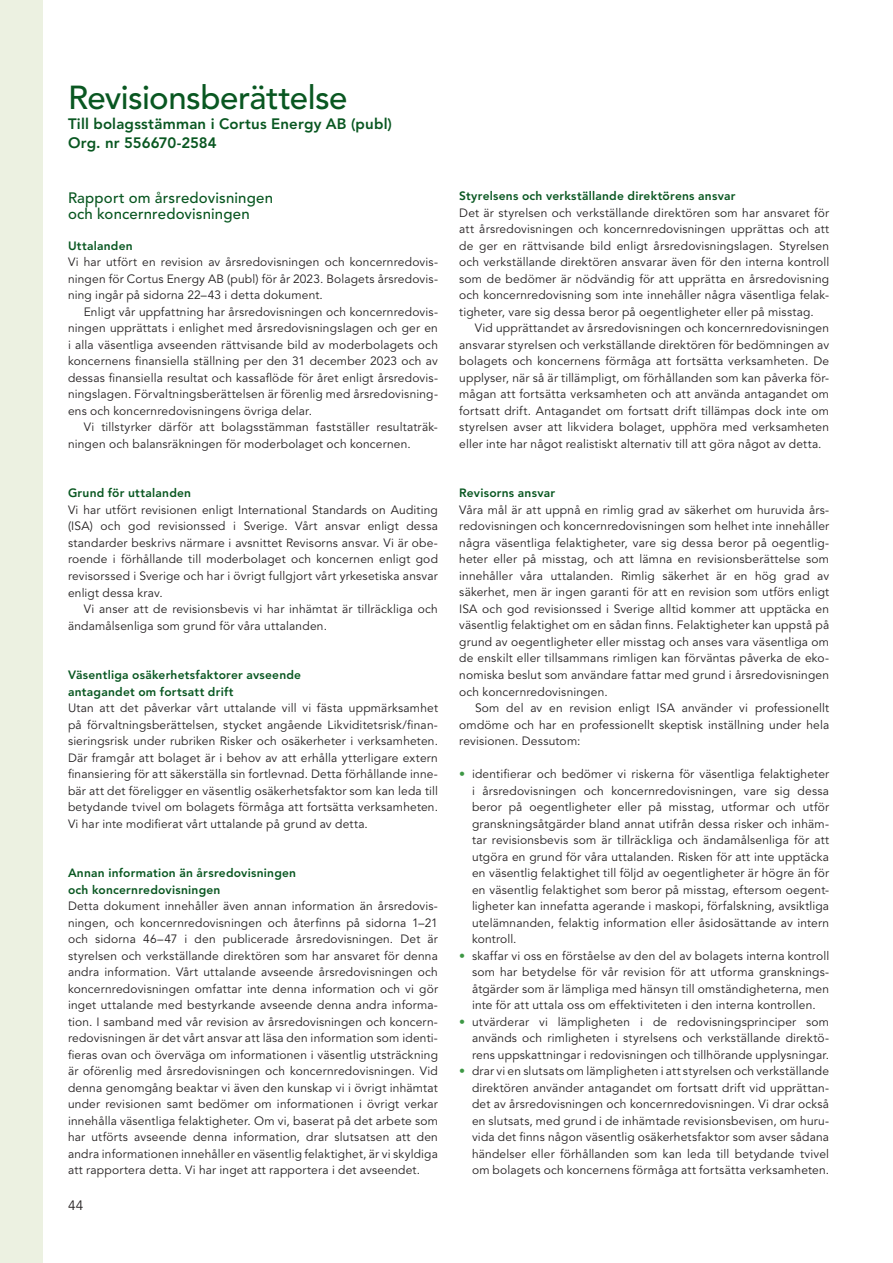
<style>
.page{position:relative;width:893px;height:1263px;background:#fff}
.page>*{position:absolute;margin:0;border:0;box-sizing:border-box;transform-origin:0 0}
.hrub_accounts{font:500 33px "Avenir LT Std";letter-spacing:-.015em;color:#095721}
.mrub{font:800 15px "Avenir LT Std";letter-spacing:.01em;color:#095721}
.mrub-2{font:500 15px/16.5px "Avenir LT Std";letter-spacing:.01em;color:#095721}
.t1{font:13.5px "Avenir LT Std";color:#231f20}
.not_first{font:12px/16.5px "Avenir LT Std";letter-spacing:.015em;color:#231f20;text-align:justify}
.not_indrag{font:12px/16.5px "Avenir LT Std";letter-spacing:.015em;color:#231f20;text-align:justify}
.not_mrub{font:800 12px/16.5px "Avenir LT Std";letter-spacing:.02em;color:#095721}
.s1{color:#3d9844}
</style>
<div class="page">
<div style="left:0;top:0;width:43px;height:1263px;background:#ecf1e1"></div>
<p class="hrub_accounts" style="left:68px;top:79px;width:281px">Revisionsberättelse</p>
<p class="mrub" style="left:68px;top:115px;width:326px">Till bolagsstämman i Cortus Energy AB (publ)</p>
<p class="mrub" style="left:68px;top:134px;width:150px">Org. nr 556670-2584</p>
<p class="mrub-2" style="left:68px;top:190px;width:206px">Rapport om årsredovisningen och koncernredovisningen</p>
<p class="not_mrub" style="left:68px;top:238px;width:66px">Uttalanden</p>
<p class="not_first" style="left:68px;top:254px;width:371px">Vi har utfört en revision av årsredovisningen och koncernredovis&shy;ningen för Cortus Energy AB (publ) för år 2023. Bolagets årsredovis&shy;ning ingår på sidorna 22–43 i detta dokument.</p>
<p class="not_indrag" style="left:68px;top:304px;width:371px;text-indent:16px">Enligt vår uppfattning har årsredovisningen och koncernredovis&shy;ningen upprättats i enlighet med årsredovisningslagen och ger en i alla väsentliga avseenden rättvisande bild av moderbolagets och koncernens finansiella ställning per den 31 december 2023 och av dessas finansiella resultat och kassaflöde för året enligt årsredovis&shy;ningslagen. Förvaltningsberättelsen är förenlig med årsredovisning&shy;ens och koncernredovisningens övriga delar.</p>
<p class="not_indrag" style="left:68px;top:419px;width:371px;text-indent:16px">Vi tillstyrker därför att bolagsstämman fastställer resultaträk&shy;ningen och balansräkningen för moderbolaget och koncernen.</p>
<p class="not_mrub" style="left:68px;top:485px;width:125px">Grund för uttalanden</p>
<p class="not_first" style="left:68px;top:502px;width:371px">Vi har utfört revisionen enligt International Standards on Auditing (ISA) och god revisionssed i Sverige. Vårt ansvar enligt dessa standarder beskrivs närmare i avsnittet Revisorns ansvar. Vi är obe&shy;roende i förhållande till moderbolaget och koncernen enligt god revisorssed i Sverige och har i övrigt fullgjort vårt yrkesetiska ansvar enligt dessa krav.</p>
<p class="not_indrag" style="left:68px;top:601px;width:371px;text-indent:16px">Vi anser att de revisionsbevis vi har inhämtat är tillräckliga och ändamålsenliga som grund för våra uttalanden.</p>
<p class="not_mrub" style="left:68px;top:667px;width:235px">Väsentliga osäkerhetsfaktorer avseende antagandet om fortsatt drift</p>
<p class="not_first" style="left:68px;top:700px;width:371px">Utan att det påverkar vårt uttalande vill vi fästa uppmärksamhet på förvaltningsberättelsen, stycket angående Likviditetsrisk/finan&shy;sieringsrisk under rubriken Risker och osäkerheter i verksamheten.<br>Där framgår att bolaget är i behov av att erhålla ytterligare extern finansiering för att säkerställa sin fortlevnad. Detta förhållande inne&shy;bär att det föreligger en väsentlig osäkerhetsfaktor som kan leda till betydande tvivel om bolagets förmåga att fortsätta verksamheten.<br>Vi har inte modifierat vårt uttalande på grund av detta.</p>
<p class="not_mrub" style="left:68px;top:865px;width:230px">Annan information än årsredovisningen och koncernredovisningen</p>
<p class="not_first" style="left:68px;top:898px;width:371px">Detta dokument innehåller även annan information än årsredovis&shy;ningen, och koncernredovisningen och återfinns på sidorna 1–21 och sidorna 46–47 i den publicerade årsredovisningen. Det är styrelsen och verkställande direktören som har ansvaret för denna andra information. Vårt uttalande avseende årsredovisningen och koncernredovisningen omfattar inte denna information och vi gör inget uttalande med bestyrkande avseende denna andra informa&shy;tion. I samband med vår revision av årsredovisningen och koncern&shy;redovisningen är det vårt ansvar att läsa den information som identi&shy;fieras ovan och överväga om informationen i väsentlig utsträckning är oförenlig med årsredovisningen och koncernredovisningen. Vid denna genomgång beaktar vi även den kunskap vi i övrigt inhämtat under revisionen samt bedömer om informationen i övrigt verkar innehålla väsentliga felaktigheter. Om vi, baserat på det arbete som har utförts avseende denna information, drar slutsatsen att den andra informationen innehåller en väsentlig felaktighet, är vi skyldiga att rapportera detta. Vi har inget att rapportera i det avseendet.</p>
<p class="t1" style="left:68px;top:1198px;width:17px">44</p>
<p class="not_mrub" style="left:459px;top:188px;width:278px">Styrelsens och verkställande direktörens ansvar</p>
<p class="not_first" style="left:459px;top:205px;width:371px">Det är styrelsen och verkställande direktören som har ansvaret för att årsredovisningen och koncernredovisningen upprättas och att de ger en rättvisande bild enligt årsredovisningslagen. Styrelsen och verkställande direktören ansvarar även för den interna kontroll som de bedömer är nödvändig för att upprätta en årsredovisning och koncernredovisning som inte innehåller några väsentliga felak&shy;tigheter, vare sig dessa beror på oegentligheter eller på misstag.</p>
<p class="not_indrag" style="left:459px;top:320px;width:371px;text-indent:16px">Vid upprättandet av årsredovisningen och koncernredovisningen ansvarar styrelsen och verkställande direktören för bedömningen av bolagets och koncernens förmåga att fortsätta verksamheten. De upplyser, när så är tillämpligt, om förhållanden som kan påverka för&shy;mågan att fortsätta verksamheten och att använda antagandet om fortsatt drift. Antagandet om fortsatt drift tillämpas dock inte om styrelsen avser att likvidera bolaget, upphöra med verksamheten eller inte har något realistiskt alternativ till att göra något av detta.</p>
<p class="not_mrub" style="left:459px;top:485px;width:98px">Revisorns ansvar</p>
<p class="not_first" style="left:459px;top:502px;width:371px">Våra mål är att uppnå en rimlig grad av säkerhet om huruvida års&shy;redovisningen och koncernredovisningen som helhet inte innehåller några väsentliga felaktigheter, vare sig dessa beror på oegentlig&shy;heter eller på misstag, och att lämna en revisionsberättelse som innehåller våra uttalanden. Rimlig säkerhet är en hög grad av säkerhet, men är ingen garanti för att en revision som utförs enligt ISA och god revisionssed i Sverige alltid kommer att upptäcka en väsentlig felaktighet om en sådan finns. Felaktigheter kan uppstå på grund av oegentligheter eller misstag och anses vara väsentliga om de enskilt eller tillsammans rimligen kan förväntas påverka de eko&shy;nomiska beslut som användare fattar med grund i årsredovisningen och koncernredovisningen.</p>
<p class="not_indrag" style="left:459px;top:700px;width:371px;text-indent:16px">Som del av en revision enligt ISA använder vi professionellt omdöme och har en professionellt skeptisk inställning under hela revisionen. Dessutom:</p>
<p class="not_first" style="left:472px;top:766px;width:359px;text-indent:-13px"><span class="s1">•</span> identifierar och bedömer vi riskerna för väsentliga felaktigheter i årsredovisningen och koncernredovisningen, vare sig dessa beror på oegentligheter eller på misstag, utformar och utför granskningsåtgärder bland annat utifrån dessa risker och inhäm&shy;tar revisionsbevis som är tillräckliga och ändamålsenliga för att utgöra en grund för våra uttalanden. Risken för att inte upptäcka en väsentlig felaktighet till följd av oegentligheter är högre än för en väsentlig felaktighet som beror på misstag, eftersom oegent&shy;ligheter kan innefatta agerande i maskopi, förfalskning, avsiktliga utelämnanden, felaktig information eller åsidosättande av intern kontroll.</p>
<p class="not_first" style="left:472px;top:947px;width:359px;text-indent:-13px"><span class="s1">•</span> skaffar vi oss en förståelse av den del av bolagets interna kontroll som har betydelse för vår revision för att utforma gransknings&shy;åtgärder som är lämpliga med hänsyn till omständigheterna, men inte för att uttala oss om effektiviteten i den interna kontrollen.</p>
<p class="not_first" style="left:472px;top:1013px;width:359px;text-indent:-13px"><span class="s1">•</span> utvärderar vi lämpligheten i de redovisningsprinciper som används och rimligheten i styrelsens och verkställande direktö&shy;rens uppskattningar i redovisningen och tillhörande upplysningar.</p>
<p class="not_first" style="left:472px;top:1063px;width:359px;text-indent:-13px"><span class="s1">•</span> drar vi en slutsats om lämpligheten i att styrelsen och verkställande direktören använder antagandet om fortsatt drift vid upprättan&shy;det av årsredovisningen och koncernredovisningen. Vi drar också en slutsats, med grund i de inhämtade revisionsbevisen, om huru&shy;vida det finns någon väsentlig osäkerhetsfaktor som avser sådana händelser eller förhållanden som kan leda till betydande tvivel om bolagets och koncernens förmåga att fortsätta verksamheten.</p>
</div>
